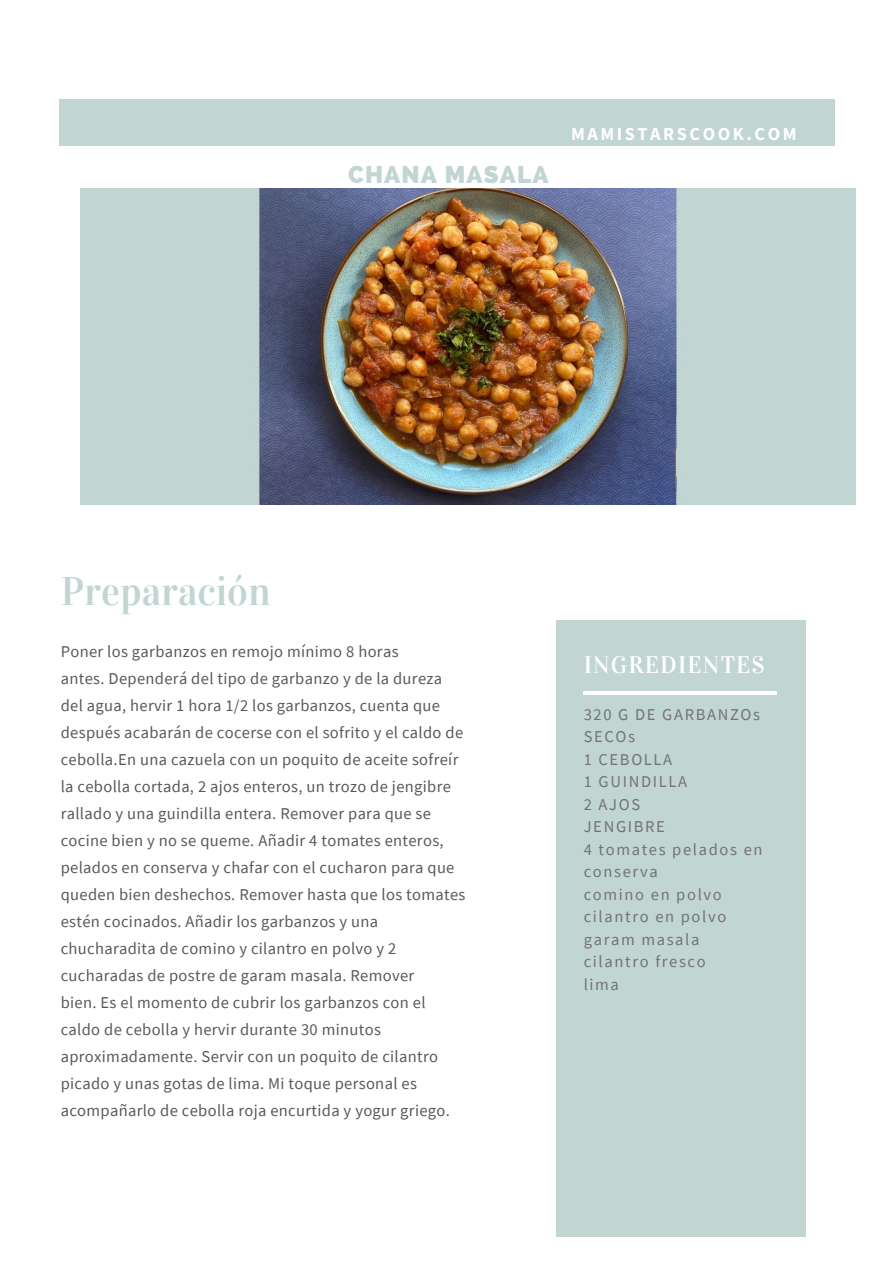
<style>
.page{position:relative;width:894px;height:1264px;background:#fff}
.page>*{position:absolute;margin:0;border:0;box-sizing:border-box;transform-origin:0 0}
.t1{font:39.75px "Vidaloka";color:#c1d5d3}
.t2{font:24px "Vidaloka";letter-spacing:.05em;color:#fff}
.t3{font:800 24px "Raleway";letter-spacing:.05em;color:#c1d5d3}
.t4{font:700 18.15px "Source Sans Pro";letter-spacing:.14em;color:#fff}
.t5{font:16.5px/27px "Source Sans Pro";letter-spacing:.02em;color:#595959}
.t6{font:16.5px/22.5px "Source Sans Pro";letter-spacing:.1em;color:#737373}
</style>
<div class="page">
<div style="left:60px;top:99px;width:774px;height:47px;background:#c1d5d3"></div>
<img style="left:80px;top:189px;width:775px;height:315px">
<div style="left:556px;top:620px;width:249px;height:616px;background:#c1d5d3"></div>
<hr style="left:583px;top:691px;width:194px;height:3px;background:#fff">
<h2 class="t3" style="left:348px;top:160px;width:202px">CHANA MASALA</h2>
<p class="t4" style="left:571px;top:122px;width:227px">MAMISTARSCOOK.COM</p>
<h1 class="t1" style="left:61px;top:568px;width:211px">Preparación</h1>
<p class="t5" style="left:61px;top:637px;width:406px">Poner los garbanzos en remojo mínimo 8 horas<br>antes. Dependerá del tipo de garbanzo y de la dureza del agua, hervir 1 hora 1/2 los garbanzos, cuenta que después acabarán de cocerse con el sofrito y el caldo de cebolla.En una cazuela con un poquito de aceite sofreír la cebolla cortada, 2 ajos enteros, un trozo de jengibre rallado y una guindilla entera. Remover para que se cocine bien y no se queme. Añadir 4 tomates enteros, pelados en conserva y chafar con el cucharon para que queden bien deshechos. Remover hasta que los tomates estén cocinados. Añadir los garbanzos y una chucharadita de comino y cilantro en polvo y 2 cucharadas de postre de garam masala. Remover<br>bien. Es el momento de cubrir los garbanzos con el caldo de cebolla y hervir durante 30 minutos aproximadamente. Servir con un poquito de cilantro picado y unas gotas de lima. Mi toque personal es acompañarlo de cebolla roja encurtida y yogur griego.</p>
<h2 class="t2" style="left:583px;top:650px;width:182px">INGREDIENTES</h2>
<p class="t6" style="left:583px;top:702px;width:180px">320 G DE GARBANZOs<br>SECOs<br>1 CEBOLLA<br>1 GUINDILLA<br>2 AJOS<br>JENGIBRE<br>4 tomates pelados en conserva<br>comino en polvo cilantro en polvo garam masala cilantro fresco<br>lima</p>
</div>
